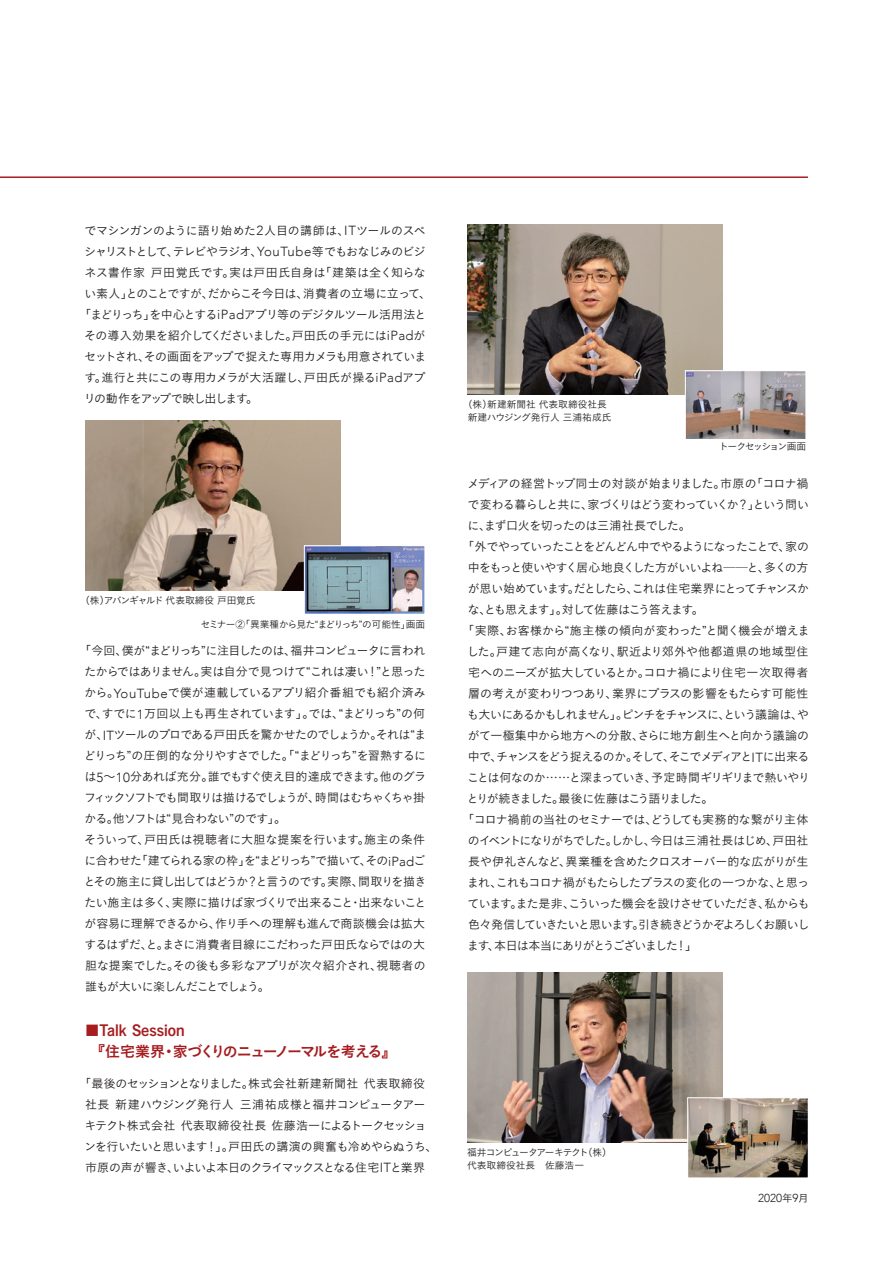
<style>
.page{position:relative;width:893px;height:1263px;background:#fff}
.page>*{position:absolute;margin:0;border:0;box-sizing:border-box;transform-origin:0 0}
.小見出し{font:15px "Koburina Go Std W6";letter-spacing:-.12em;color:#a61c1f}
.小見出し-2{font:15px "Koburina Go Std W6";color:#a61c1f}
.インタビュー本文{font:12px/21px "Koburina Go Std W3";letter-spacing:-.065em;color:#231f20;text-align:justify}
.インタビュー本文-2{font:12px/21px "Koburina Go Std W3";letter-spacing:-.045em;color:#231f20}
.インタビュー本文-3{font:12px "Koburina Go Std W3";letter-spacing:-.09em;color:#231f20}
.インタビュー本文-4{font:12px "Koburina Go Std W3";letter-spacing:-.03em;color:#231f20}
.インタビュー本文-5{font:12px "Koburina Go Std W3";letter-spacing:-.02em;color:#231f20}
.インタビュー本文-6{font:12px "Koburina Go Std W3";letter-spacing:-.035em;color:#231f20}
.インタビュー本文-7{font:12px "Koburina Go Std W3";letter-spacing:.01em;color:#231f20}
.インタビュー本文-8{font:12px "Koburina Go Std W3";letter-spacing:-.1em;color:#231f20}
.キャプション{font:300 11.55px "Avenir";color:#231f20}
.キャプション-2{font:9.75px "Koburina Go Std W3";color:#231f20}
.キャプション-3{font:9.75px "Koburina Go Std W3";letter-spacing:-.055em;color:#231f20}
.キャプション-4{font:9.75px "Koburina Go Std W3";letter-spacing:-.025em;color:#231f20}
.キャプション-5{font:9.75px "Koburina Go Std W3";letter-spacing:-.135em;color:#231f20}
.キャプション-6{font:9.75px "Koburina Go Std W3";letter-spacing:-.115em;color:#231f20}
.s1{font-family:"Avenir";font-weight:300;font-size:13.2px}
.s2{font-family:"Koburina Go Std W3";font-weight:400;font-size:10.5px}
</style>
<div class="page">
<img style="left:468px;top:225px;width:255px;height:170px">
<img style="left:467px;top:973px;width:255px;height:170px">
<img style="left:85px;top:421px;width:255px;height:170px">
<svg style="left:304px;top:545px;width:121px;height:69px;background:#8394a5"></svg>
<svg style="left:685px;top:370px;width:121px;height:69px;background:#a29694"></svg>
<svg style="left:687px;top:1097px;width:121px;height:81px;background:#8d8173"></svg>
<hr style="left:0;top:176px;width:808px;height:2px;background:#a61c1f">
<p class="インタビュー本文-6" style="left:84px;top:222px;width:343px">でマシンガンのように語り始めた<span class="s1">2</span>人目の講師は、<span class="s1">IT</span>ツールのスペ</p>
<p class="インタビュー本文-3" style="left:84px;top:243px;width:343px">シャリストとして、テレビやラジオ、<span class="s1">YouTube</span>等でもおなじみのビジ</p>
<p class="インタビュー本文-7" style="left:84px;top:264px;width:343px">ネス書作家戸田覚氏です。実は戸田氏自身は「建築は全く知らな</p>
<p class="インタビュー本文-2" style="left:85px;top:283px;width:348px">い素人」とのことですが、だからこそ今日は、消費者の立場に立って、</p>
<p class="インタビュー本文" style="left:79px;top:304px;width:349px">「まどりっち」を中心とする<span class="s1">iPad</span>アプリ等のデジタルツール活用法と</p>
<p class="インタビュー本文-4" style="left:84px;top:327px;width:343px">その導入効果を紹介してくださいました。戸田氏の手元には<span class="s1">iPad</span>が</p>
<p class="インタビュー本文" style="left:85px;top:346px;width:343px">セットされ、その画面をアップで捉えた専用カメラも用意されていま</p>
<p class="インタビュー本文-5" style="left:84px;top:369px;width:342px">す。進行と共にこの専用カメラが大活躍し、戸田氏が操る<span class="s1">iPad</span>アプ</p>
<p class="インタビュー本文-8" style="left:84px;top:390px;width:176px">リの動作をアップで映し出します。</p>
<p class="キャプション-4" style="left:80px;top:593px;width:177px">（株）アバンギャルド代表取締役戸田覚氏</p>
<p class="キャプション-3" style="left:201px;top:617px;width:226px">セミナー②「異業種から見た“まどりっち”の可能性」画面</p>
<p class="インタビュー本文" style="left:84px;top:640px;width:344px;text-indent:-5px">「今回、僕が“まどりっち”に注目したのは、福井コンピュータに言われたからではありません。実は自分で見つけて“これは凄い！”と思ったから。<span class="s1">YouTube</span>で僕が連載しているアプリ紹介番組でも紹介済みで、すでに<span class="s1">1</span>万回以上も再生されています」。では、“まどりっち”の何が、<span class="s1">IT</span>ツールのプロである戸田氏を驚かせたのでしょうか。それは“まどりっち”の圧倒的な分りやすさでした。「“まどりっち”を習熟するには<span class="s1">5</span>～<span class="s1">10</span>分あれば充分。誰でもすぐ使え目的達成できます。他のグラフィックソフトでも間取りは描けるでしょうが、時間はむちゃくちゃ掛かる。他ソフトは“見合わない”のです」。</p>
<p class="インタビュー本文" style="left:84px;top:829px;width:344px">そういって、戸田氏は視聴者に大胆な提案を行います。施主の条件に合わせた「建てられる家の枠」を“まどりっち”で描いて、その<span class="s1">iPad</span>ごとその施主に貸し出してはどうか？と言うのです。実際、間取りを描きたい施主は多く、実際に描けば家づくりで出来ること・出来ないことが容易に理解できるから、作り手への理解も進んで商談機会は拡大するはずだ、と。まさに消費者目線にこだわった戸田氏ならではの大胆な提案でした。その後も多彩なアプリが次々紹介され、視聴者の誰もが大いに楽しんだことでしょう。</p>
<p class="小見出し-2" style="left:85px;top:1019px;width:101px">■Talk Session</p>
<p class="小見出し" style="left:90px;top:1040px;width:308px">『住宅業界・家づくりのニューノーマルを考える』</p>
<p class="インタビュー本文-2" style="left:84px;top:1072px;width:355px;text-indent:-5px">「最後のセッションとなりました。株式会社新建新聞社代表取締役社長新建ハウジング発行人三浦祐成様と福井コンピュータアーキテクト株式会社代表取締役社長佐藤浩一によるトークセッションを行いたいと思います！」。戸田氏の講演の興奮も冷めやらぬうち、市原の声が響き、いよいよ本日のクライマックスとなる住宅<span class="s1">IT</span>と業界</p>
<p class="キャプション-2" style="left:463px;top:397px;width:146px">（株）新建新聞社代表取締役社長</p>
<p class="キャプション-2" style="left:468px;top:410px;width:145px">新建ハウジング発行人三浦祐成氏</p>
<p class="キャプション-6" style="left:719px;top:439px;width:89px">トークセッション画面</p>
<p class="インタビュー本文" style="left:467px;top:473px;width:343px">メディアの経営トップ同士の対談が始まりました。市原の「コロナ禍で変わる暮らしと共に、家づくりはどう変わっていくか？」という問いに、まず口火を切ったのは三浦社長でした。</p>
<p class="インタビュー本文" style="left:468px;top:536px;width:343px;text-indent:-6px">「外でやっていったことをどんどん中でやるようになったことで、家の中をもっと使いやすく居心地良くした方がいいよね──と、多くの方が思い始めています。だとしたら、これは住宅業界にとってチャンスかな、とも思えます」。対して佐藤はこう答えます。</p>
<p class="インタビュー本文" style="left:467px;top:620px;width:345px;text-align:left;text-indent:-5px">「実際、お客様から“施主様の傾向が変わった”と聞く機会が増えました。戸建て志向が高くなり、駅近より郊外や他都道県の地域型住宅へのニーズが拡大しているとか。コロナ禍により住宅一次取得者層の考えが変わりつつあり、業界にプラスの影響をもたらす可能性も大いにあるかもしれません」。ピンチをチャンスに、という議論は、やがて一極集中から地方への分散、さらに地方創生へと向かう議論の中で、チャンスをどう捉えるのか。そして、そこでメディアと<span class="s1">IT</span>に出来ることは何なのか……と深まっていき、予定時間ギリギリまで熱いやりとりが続きました。最後に佐藤はこう語りました。</p>
<p class="インタビュー本文" style="left:467px;top:809px;width:344px;text-indent:-5px">「コロナ禍前の当社のセミナーでは、どうしても実務的な繋がり主体のイベントになりがちでした。しかし、今日は三浦社長はじめ、戸田社長や伊礼さんなど、異業種を含めたクロスオ－バー的な広がりが生まれ、これもコロナ禍がもたらしたプラスの変化の一つかな、と思っています。また是非、こういった機会を設けさせていただき、私からも色々発信していきたいと思います。引き続きどうかぞよろしくお願いします、本日は本当にありがとうございました！」</p>
<p class="キャプション-5" style="left:467px;top:1144px;width:146px">福井コンピュータアーキテクト（株）</p>
<p class="キャプション-2" style="left:467px;top:1158px;width:118px">代表取締役社長　佐藤浩一</p>
<p class="キャプション" style="left:758px;top:1191px;width:52px">2020<span class="s2">年</span>9<span class="s2">月</span></p>
</div>
